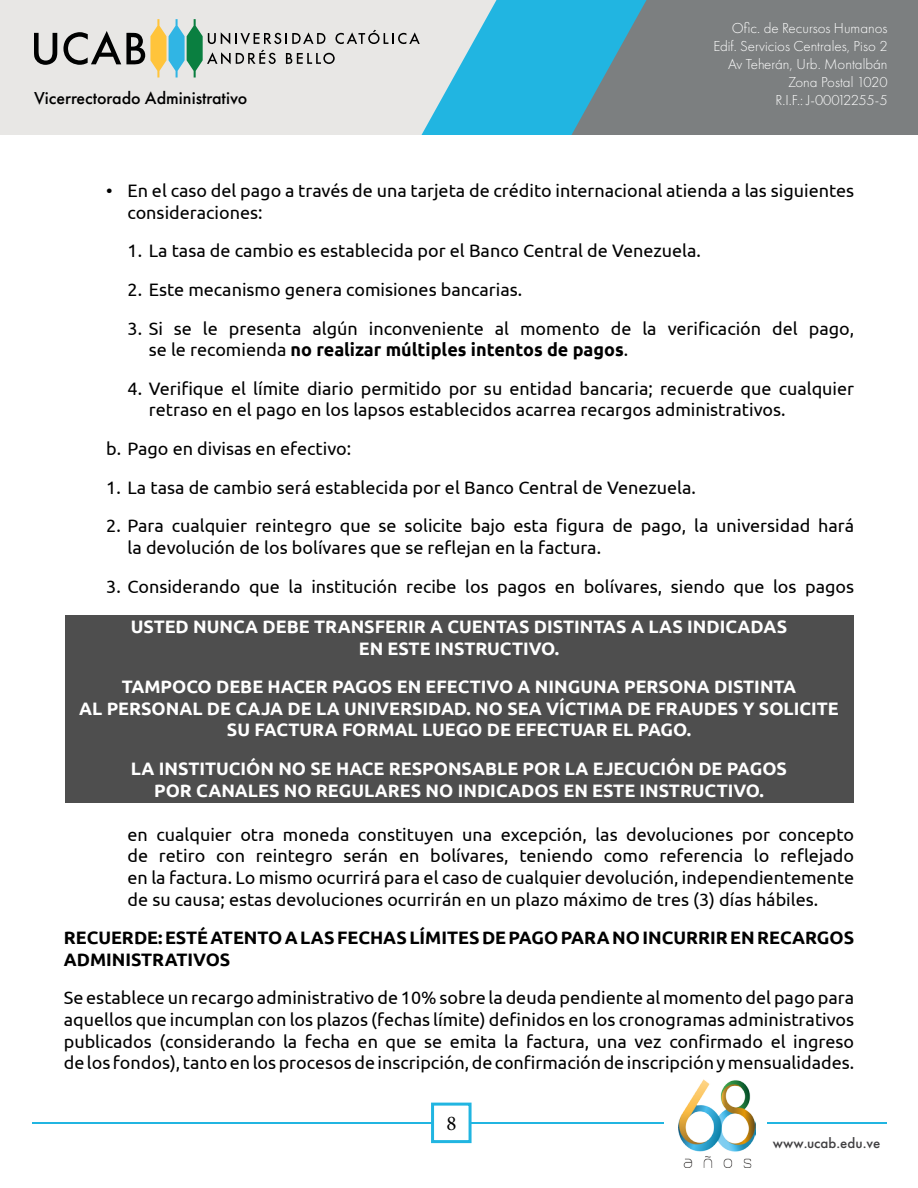
<style>
.page{position:relative;width:918px;height:1188px;background:#fff}
.page>*{position:absolute;margin:0;border:0;box-sizing:border-box;transform-origin:0 0}
.t1{font:21px "Minion Pro";color:#000}
.t2{font:18px/21.6px "Ubuntu";color:#000}
.t3{font:700 18px/21.6px "Ubuntu";color:#fff;text-align:center}
.t4{font:700 18px/21.6px "Ubuntu";color:#000}
.t5{font:500 18px "Futura PT";color:#000}
.t6{font:300 15px/18px "Futura PT";color:#fff;text-align:right}
.t7{font:300 15px "Futura PT";letter-spacing:-.035em;color:#fff}
.t8{font:500 15px "Futura PT";color:#414042}
.t9{font:500 15px "Futura PT";color:#000}
.s1{font-weight:700}
</style>
<div class="page">
<div style="left:0;top:0;width:63px;height:135px;background:#e8e7e5"></div>
<div style="left:648px;top:0;width:270px;height:135px;background:#7c7f80"></div>
<svg style="left:34px;top:33px;width:23px;height:32px"></svg>
<svg style="left:63px;top:0;width:585px;height:135px;background:#a5ccd4"></svg>
<hr style="left:32px;top:1122px;width:631px;height:2px;background:#21b5e1">
<hr style="left:767px;top:1122px;width:119px;height:2px;background:#21b5e1">
<div style="left:431px;top:1103px;width:41px;height:40px;background:#fff;border:3px solid #21b5e1"></div>
<img style="left:679px;top:1080px;width:77px;height:87px">
<div style="left:65px;top:615px;width:789px;height:188px;background:#4e4e4e"></div>
<p class="t6" style="left:714px;top:19px;width:176px">Ofic. de Recursos Humanos<br>Edif. Servicios Centrales, Piso 2<br>Av Teherán, Urb. Montalbán<br>Zona Postal 1020</p>
<p class="t5" style="left:34px;top:87px;width:215px">Vicerrectorado Administrativo</p>
<p class="t7" style="left:775px;top:91px;width:114px">R.I.F.: J-00012255-5</p>
<p class="t2" style="left:128px;top:179px;width:728px;text-indent:-21px">• En el caso del pago a través de una tarjeta de crédito internacional atienda a las siguientes consideraciones:</p>
<p class="t2" style="left:128px;top:240px;width:575px">1. La tasa de cambio es establecida por el Banco Central de Venezuela.</p>
<p class="t2" style="left:128px;top:278px;width:396px">2. Este mecanismo genera comisiones bancarias.</p>
<p class="t2" style="left:149px;top:317px;width:707px;text-indent:-21px">3. Si se le presenta algún inconveniente al momento de la verificación del pago, se le recomienda <span class="s1">no realizar múltiples intentos de pagos</span>.</p>
<p class="t2" style="left:149px;top:377px;width:707px;text-indent:-21px">4. Verifique el límite diario permitido por su entidad bancaria; recuerde que cualquier retraso en el pago en los lapsos establecidos acarrea recargos administrativos.</p>
<p class="t2" style="left:106px;top:437px;width:246px">b. Pago en divisas en efectivo:</p>
<p class="t2" style="left:106px;top:476px;width:591px">1. La tasa de cambio será establecida por el Banco Central de Venezuela.</p>
<p class="t2" style="left:128px;top:515px;width:728px;text-indent:-21px">2. Para cualquier reintegro que se solicite bajo esta figura de pago, la universidad hará la devolución de los bolívares que se reflejan en la factura.</p>
<p class="t2" style="left:106px;top:575px;width:749px">3. Considerando que la institución recibe los pagos en bolívares, siendo que los pagos</p>
<p class="t3" style="left:131px;top:616px;width:658px">USTED NUNCA DEBE TRANSFERIR A CUENTAS DISTINTAS A LAS INDICADAS<br>EN ESTE INSTRUCTIVO.</p>
<p class="t3" style="left:79px;top:676px;width:761px">TAMPOCO DEBE HACER PAGOS EN EFECTIVO A NINGUNA PERSONA DISTINTA<br>AL PERSONAL DE CAJA DE LA UNIVERSIDAD. NO SEA VÍCTIMA DE FRAUDES Y SOLICITE<br>SU FACTURA FORMAL LUEGO DE EFECTUAR EL PAGO.</p>
<p class="t3" style="left:131px;top:758px;width:658px">LA INSTITUCIÓN NO SE HACE RESPONSABLE POR LA EJECUCIÓN DE PAGOS<br>POR CANALES NO REGULARES NO INDICADOS EN ESTE INSTRUCTIVO.</p>
<p class="t2" style="left:128px;top:823px;width:728px;text-align:justify">en cualquier otra moneda constituyen una excepción, las devoluciones por concepto de retiro con reintegro serán en bolívares, teniendo como referencia lo reflejado en la factura. Lo mismo ocurrirá para el caso de cualquier devolución, independientemente de su causa; estas devoluciones ocurrirán en un plazo máximo de tres (3) días hábiles.</p>
<p class="t4" style="left:64px;top:927px;width:792px">RECUERDE: ESTÉ ATENTO A LAS FECHAS LÍMITES DE PAGO PARA NO INCURRIR EN RECARGOS<br>ADMINISTRATIVOS</p>
<p class="t2" style="left:64px;top:987px;width:792px;text-align:justify">Se establece un recargo administrativo de 10% sobre la deuda pendiente al momento del pago para aquellos que incumplan con los plazos (fechas límite) definidos en los cronogramas administrativos publicados (considerando la fecha en que se emita la factura, una vez confirmado el ingreso de los fondos), tanto en los procesos de inscripción, de confirmación de inscripción y mensualidades.</p>
<p class="t9" style="left:447px;top:1111px;width:10px">9</p>
<p class="t1" style="left:446px;top:1109px;width:12px">8</p>
<p class="t8" style="left:773px;top:1134px;width:109px">www.ucab.edu.ve</p>
</div>
